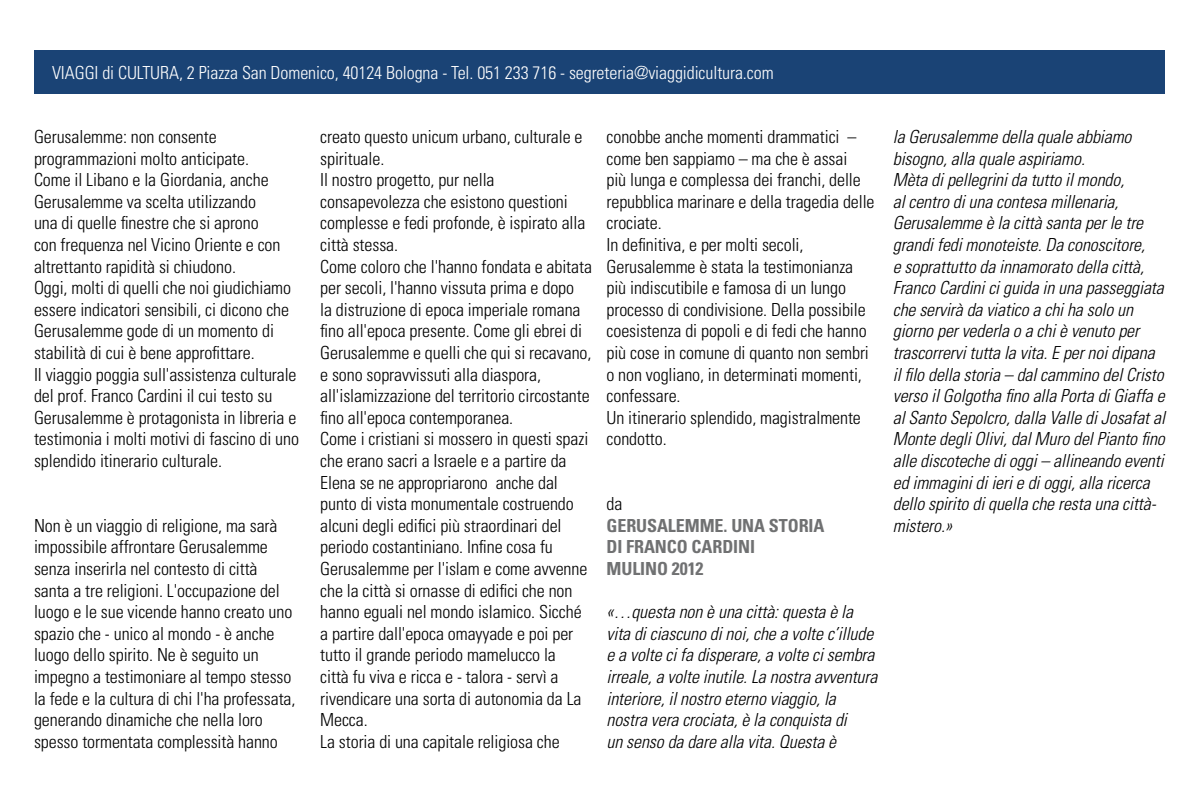
<style>
.page{position:relative;width:1200px;height:800px;background:#fff}
.page>*{position:absolute;margin:0;border:0;box-sizing:border-box;transform-origin:0 0}
.t1{font:300 condensed 18px/21.6px "Univers LT Std";letter-spacing:-.005em;color:#000}
.t2{font:italic 300 condensed 18px/21.6px "Univers LT Std";letter-spacing:-.005em;color:#000}
.t3{font:300 condensed 18px "Univers LT Std";letter-spacing:-.005em;color:#fff}
.t4{font:700 condensed 18px/21.6px "Univers LT Std";letter-spacing:-.005em;color:#707172}
</style>
<div class="page">
<div style="left:34px;top:50px;width:1131px;height:44px;background:#1a4375"></div>
<p class="t3" style="left:52px;top:61px;width:723px">VIAGGI di CULTURA, 2 Piazza San Domenico, 40124 Bologna - Tel. 051 233 716 - segreteria@viaggidicultura.com</p>
<p class="t1" style="left:34px;top:126px;width:267px">Gerusalemme: non consente programmazioni molto anticipate.<br>Come il Libano e la Giordania, anche Gerusalemme va scelta utilizzando<br>una di quelle finestre che si aprono<br>con frequenza nel Vicino Oriente e con altrettanto rapidità si chiudono.<br>Oggi, molti di quelli che noi giudichiamo essere indicatori sensibili, ci dicono che Gerusalemme gode di un momento di stabilità di cui è bene approfittare.<br>Il viaggio poggia sull'assistenza culturale del prof. Franco Cardini il cui testo su Gerusalemme è protagonista in libreria e testimonia i molti motivi di fascino di uno splendido itinerario culturale.</p>
<p class="t1" style="left:34px;top:515px;width:263px">Non è un viaggio di religione, ma sarà impossibile affrontare Gerusalemme senza inserirla nel contesto di città santa a tre religioni. L'occupazione del luogo e le sue vicende hanno creato uno spazio che - unico al mondo - è anche luogo dello spirito. Ne è seguito un impegno a testimoniare al tempo stesso la fede e la cultura di chi l'ha professata, generando dinamiche che nella loro spesso tormentata complessità hanno</p>
<p class="t1" style="left:320px;top:126px;width:273px">creato questo unicum urbano, culturale e spirituale.<br>Il nostro progetto, pur nella consapevolezza che esistono questioni complesse e fedi profonde, è ispirato alla città stessa.<br>Come coloro che l'hanno fondata e abitata per secoli, l'hanno vissuta prima e dopo<br>la distruzione di epoca imperiale romana fino all'epoca presente. Come gli ebrei di Gerusalemme e quelli che qui si recavano, e sono sopravvissuti alla diaspora, all'islamizzazione del territorio circostante fino all'epoca contemporanea.<br>Come i cristiani si mossero in questi spazi che erano sacri a Israele e a partire da Elena se ne appropriarono anche dal punto di vista monumentale costruendo alcuni degli edifici più straordinari del periodo costantiniano. Infine cosa fu Gerusalemme per l'islam e come avvenne che la città si ornasse di edifici che non hanno eguali nel mondo islamico. Sicché a partire dall'epoca omayyade e poi per tutto il grande periodo mamelucco la<br>città fu viva e ricca e - talora - servì a rivendicare una sorta di autonomia da La Mecca.<br>La storia di una capitale religiosa che</p>
<p class="t1" style="left:607px;top:126px;width:270px">conobbe anche momenti drammatici – come ben sappiamo – ma che è assai<br>più lunga e complessa dei franchi, delle repubblica marinare e della tragedia delle crociate.<br>In definitiva, e per molti secoli, Gerusalemme è stata la testimonianza più indiscutibile e famosa di un lungo processo di condivisione. Della possibile coesistenza di popoli e di fedi che hanno più cose in comune di quanto non sembri o non vogliano, in determinati momenti, confessare.<br>Un itinerario splendido, magistralmente condotto.</p>
<p class="t1" style="left:607px;top:493px;width:17px">da</p>
<p class="t4" style="left:607px;top:515px;width:220px">GERUSALEMME. UNA STORIA<br>DI FRANCO CARDINI<br>MULINO 2012</p>
<p class="t2" style="left:607px;top:601px;width:272px">«…questa non è una città: questa è la vita di ciascuno di noi, che a volte c’illude e a volte ci fa disperare, a volte ci sembra irreale, a volte inutile. La nostra avventura interiore, il nostro eterno viaggio, la nostra vera crociata, è la conquista di<br>un senso da dare alla vita. Questa è</p>
<p class="t2" style="left:893px;top:126px;width:274px">la Gerusalemme della quale abbiamo bisogno, alla quale aspiriamo.<br>Mèta di pellegrini da tutto il mondo,<br>al centro di una contesa millenaria, Gerusalemme è la città santa per le tre grandi fedi monoteiste. Da conoscitore,<br>e soprattutto da innamorato della città, Franco Cardini ci guida in una passeggiata che servirà da viatico a chi ha solo un giorno per vederla o a chi è venuto per trascorrervi tutta la vita. E per noi dipana il filo della storia – dal cammino del Cristo verso il Golgotha fino alla Porta di Giaffa e al Santo Sepolcro, dalla Valle di Josafat al Monte degli Olivi, dal Muro del Pianto fino alle discoteche di oggi – allineando eventi ed immagini di ieri e di oggi, alla ricerca dello spirito di quella che resta una città&shy;mistero.»</p>
</div>
